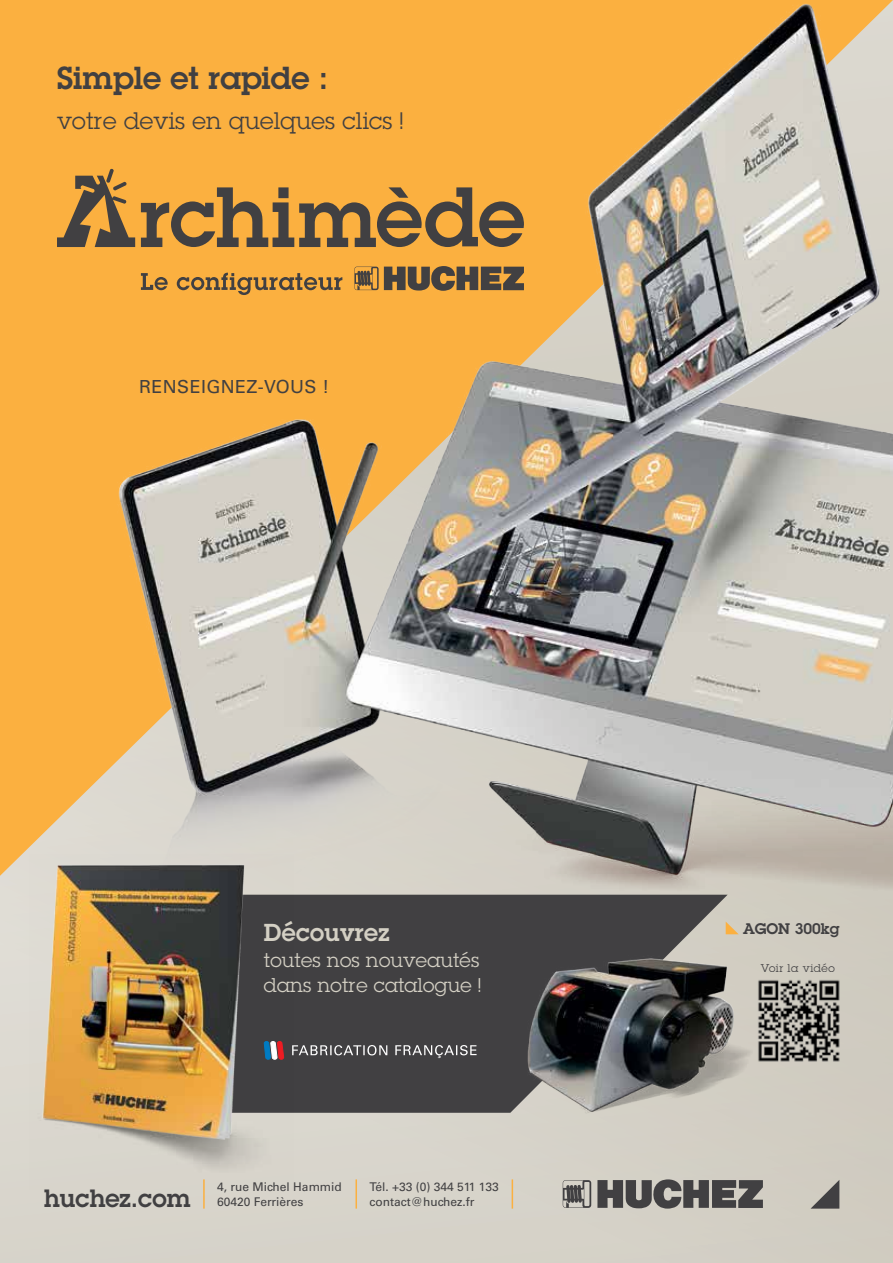
<style>
.page{position:relative;width:893px;height:1263px;background:#d6d2c8}
.page>*{position:absolute;margin:0;border:0;box-sizing:border-box;transform-origin:0 0}
.t1{font:600 31.2px "Lubalin Graph";color:#414042}
.t2{font:600 24.45px "Lubalin Graph";color:#414042}
.t3{font:600 24px "Lubalin Graph";letter-spacing:.01em;color:#d4d0c4}
.t4{font:23.4px "Lubalin Graph";letter-spacing:.01em;color:#414042}
.t5{font:19.5px/25.5px "Lubalin Graph";letter-spacing:.01em;color:#d4d0c4}
.t6{font:18px "Univers LT Std";letter-spacing:.02em;color:#414042}
.t7{font:600 15px "Lubalin Graph";color:#414042}
.t8{font:12px/15px "Univers LT Std";color:#414042}
.t9{font:10.95px "Lubalin Graph";letter-spacing:.05em;color:#414042}
</style>
<div class="page">
<div style="left:0;top:0;width:27px;height:876px;background:#fbb040"></div>
<svg style="left:811px;top:1180px;width:28px;height:28px"></svg>
<svg style="left:563px;top:1179px;width:200px;height:29px"></svg>
<hr style="left:203px;top:1179px;width:2px;height:29px;background:#fbb040">
<hr style="left:355px;top:1179px;width:2px;height:29px;background:#fbb040">
<svg style="left:512px;top:1179px;width:1px;height:29px"></svg>
<img style="left:27px;top:0;width:866px;height:1012px">
<svg style="left:141px;top:273px;width:201px;height:22px;background:#c28e40"></svg>
<svg style="left:354px;top:266px;width:170px;height:25px;background:#816641"></svg>
<svg style="left:141px;top:187px;width:383px;height:60px;background:#ab7f40"></svg>
<svg style="left:57px;top:169px;width:78px;height:78px;background:#a97f40"></svg>
<div style="left:293px;top:895px;width:435px;height:218px;background:#414042"></div>
<svg style="left:395px;top:1045px;width:82px;height:13px"></svg>
<svg style="left:293px;top:1045px;width:94px;height:10px"></svg>
<img style="left:29px;top:854px;width:264px;height:337px">
<img style="left:775px;top:974px;width:68px;height:88px">
<img style="left:525px;top:949px;width:250px;height:164px">
<svg style="left:726px;top:921px;width:13px;height:13px"></svg>
<h1 class="t1" style="left:57px;top:57px;width:273px">Simple et rapide :</h1>
<h3 class="t4" style="left:57px;top:106px;width:347px">votre devis en quelques clics !</h3>
<h3 class="t6" style="left:139px;top:376px;width:192px">RENSEIGNEZ-VOUS !</h3>
<h3 class="t3" style="left:264px;top:917px;width:127px">Découvrez</h3>
<h3 class="t5" style="left:264px;top:947px;width:218px">toutes nos nouveautés dans notre catalogue !</h3>
<p class="t9" style="left:761px;top:961px;width:75px">Voir la vidéo</p>
<p class="t7" style="left:743px;top:919px;width:98px">AGON 300kg</p>
<p class="t8" style="left:217px;top:1179px;width:126px">4, rue Michel Hammid<br>60420 Ferrières</p>
<p class="t8" style="left:370px;top:1179px;width:131px">Tél. +33 (0) 344 511 133</p>
<h2 class="t2" style="left:44px;top:1181px;width:148px">huchez.com</h2>
<p class="t8" style="left:370px;top:1194px;width:106px">contact@huchez.fr</p>
</div>
